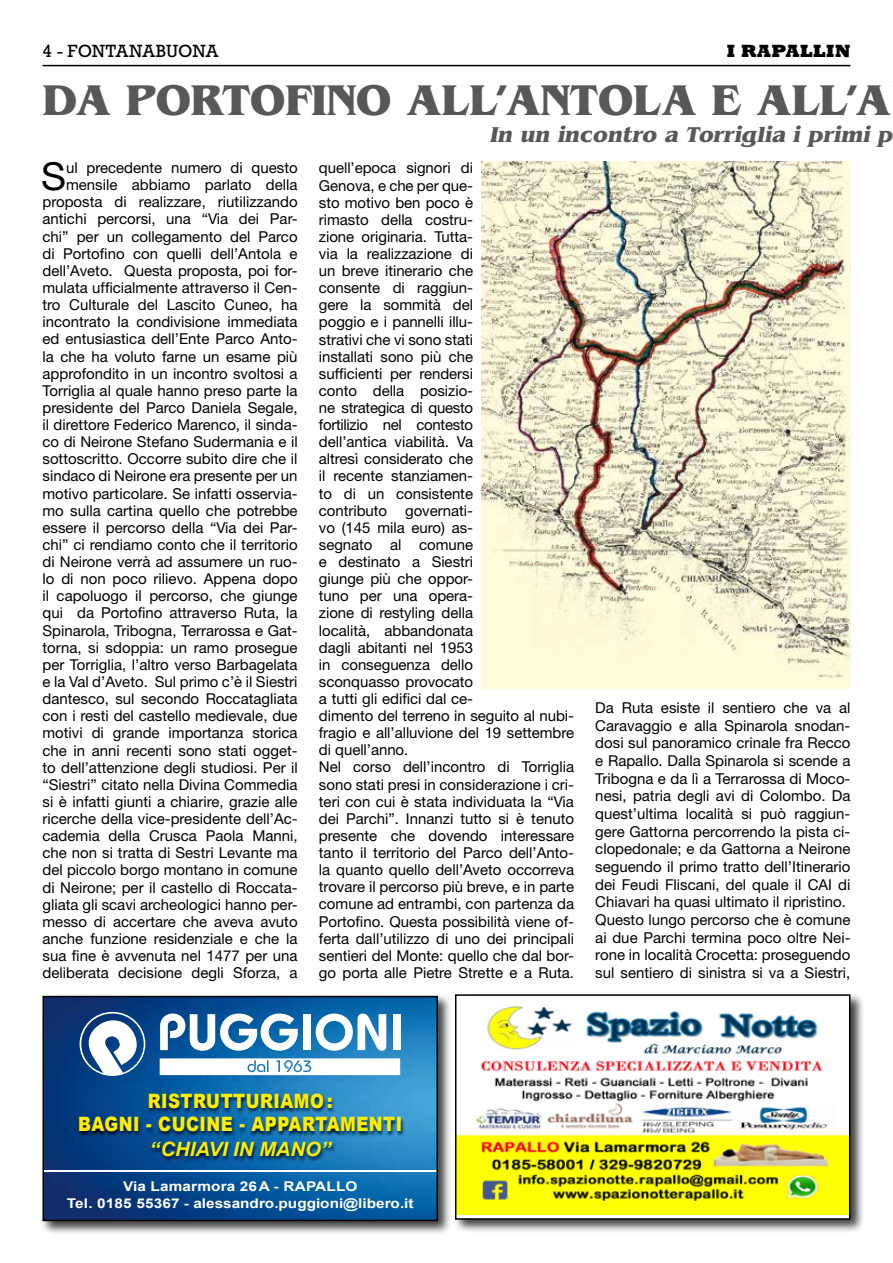
<style>
.page{position:relative;width:893px;height:1263px;background:#fff}
.page>*{position:absolute;margin:0;border:0;box-sizing:border-box;transform-origin:0 0}
.t1{font:700 45px "Benguiat";color:#58585a}
.t2{font:38.55px "Helvetica Neue";color:#000}
.t3{font:italic 700 22.5px "Benguiat";color:#58585a}
.t4{font:900 19.8px/23.4px "Arial";letter-spacing:.03em;color:#ffed00;text-align:center;scale:.84 1}
.t5{font:italic 700 19.65px "Arial";color:#ffed00}
.t6{font:18px "Rockwell";color:#000}
.t7{font:800 18px "Rockwell";letter-spacing:.025em;color:#000}
.t8{font:15px/17.1px "Helvetica Neue";color:#000}
.t9{font:700 13.5px/17.4px "Arial";color:#fff;text-align:center;scale:1.14 1}
</style>
<div class="page">
<hr style="left:43px;top:65px;width:807px;height:1px;background:#000">
<div style="left:40px;top:993px;width:412px;height:242px;background:#000;opacity:.75"></div>
<img style="left:46px;top:999px;width:389px;height:219px">
<img style="left:46px;top:1086px;width:389px;height:91px">
<img style="left:46px;top:1170px;width:389px;height:2px">
<svg style="left:160px;top:1013px;width:138px;height:38px"></svg>
<div style="left:303px;top:1014px;width:8px;height:36px;background:#fff"></div>
<svg style="left:316px;top:1013px;width:70px;height:38px"></svg>
<div style="left:393px;top:1014px;width:7px;height:36px;background:#fff"></div>
<svg style="left:160px;top:1058px;width:240px;height:17px"></svg>
<svg style="left:80px;top:1012px;width:65px;height:64px"></svg>
<div style="left:43px;top:996px;width:395px;height:225px;border:2px solid #000"></div>
<div style="left:453px;top:992px;width:412px;height:242px;background:#000;opacity:.75"></div>
<img style="left:458px;top:997px;width:389px;height:217px">
<div style="left:455px;top:994px;width:395px;height:226px;border:2px solid #000"></div>
<img style="left:482px;top:162px;width:368px;height:526px">
<p class="t6" style="left:43px;top:40px;width:177px">4 - FONTANABUONA</p>
<p class="t7" style="left:727px;top:39px;width:125px">I RAPALLIN</p>
<h1 class="t1" style="left:43px;top:74px;width:850px">DA PORTOFINO ALL’ANTOLA E ALL’A</h1>
<h3 class="t3" style="left:490px;top:121px;width:409px">In un incontro a Torriglia i primi p</h3>
<h2 class="t2" style="left:41px;top:153px;width:26px">S</h2>
<p class="t8" style="left:43px;top:159px;width:257px;text-align:right">ul precedente numero di questo mensile abbiamo parlato della proposta di realizzare, riutilizzando antichi percorsi, una “Via dei Par&shy;chi” per un collegamento del Parco di Portofino con quelli dell’Antola e dell’Aveto. Questa proposta, poi for&shy;mulata ufficialmente attraverso il Cen&shy;tro Culturale del Lascito Cuneo, ha incontrato la condivisione immediata ed entusiastica dell’Ente Parco Anto&shy;la che ha voluto farne un esame più approfondito in un incontro svoltosi a Torriglia al quale hanno preso parte la presidente del Parco Daniela Segale, il direttore Federico Marenco, il sinda&shy;co di Neirone Stefano Sudermania e il sottoscritto. Occorre subito dire che il sindaco di Neirone era presente per un motivo particolare. Se infatti osservia&shy;mo sulla cartina quello che potrebbe essere il percorso della “Via dei Par&shy;chi” ci rendiamo conto che il territorio di Neirone verrà ad assumere un ruo&shy;lo di non poco rilievo. Appena dopo il capoluogo il percorso, che giunge qui da Portofino attraverso Ruta, la Spinarola, Tribogna, Terrarossa e Gat&shy;torna, si sdoppia: un ramo prosegue per Torriglia, l’altro verso Barbagelata e la Val d’Aveto. Sul primo c’è il Siestri dantesco, sul secondo Roccatagliata con i resti del castello medievale, due motivi di grande importanza storica che in anni recenti sono stati ogget&shy;to dell’attenzione degli studiosi. Per il “Siestri” citato nella Divina Commedia si è infatti giunti a chiarire, grazie alle ricerche della vice-presidente dell’Ac&shy;cademia della Crusca Paola Manni, che non si tratta di Sestri Levante ma del piccolo borgo montano in comune di Neirone; per il castello di Roccata&shy;gliata gli scavi archeologici hanno per&shy;messo di accertare che aveva avuto anche funzione residenziale e che la sua fine è avvenuta nel 1477 per una deliberata decisione degli Sforza, a</p>
<p class="t8" style="left:319px;top:159px;width:257px">quell’epoca signori di<br>Genova, e che per que-<br>sto motivo ben poco è<br>rimasto della costru-<br>zione originaria. Tutta-<br>via la realizzazione di<br>un breve itinerario che<br>consente di raggiun-<br>gere la sommità del<br>poggio e i pannelli illu-<br>strativi che vi sono stati<br>installati sono più che<br>sufficienti per rendersi<br>conto della posizio-<br>ne strategica di questo<br>fortilizio nel contesto<br>dell’antica viabilità. Va<br>altresì considerato che<br>il recente stanziamen-<br>to di un consistente<br>contributo governati-<br>vo (145 mila euro) as-<br>segnato al comune<br>e destinato a Siestri<br>giunge più che oppor-<br>tuno per una opera-<br>zione di restyling della<br>località, abbandonata<br>dagli abitanti nel 1953<br>in conseguenza dello<br>sconquasso provocato<br>a tutti gli edifici dal ce-<br>dimento del terreno in seguito al nubi&shy;fragio e all’alluvione del 19 settembre di quell’anno.<br>Nel corso dell’incontro di Torriglia sono stati presi in considerazione i cri&shy;teri con cui è stata individuata la “Via dei Parchi”. Innanzi tutto si è tenuto presente che dovendo interessare tanto il territorio del Parco dell’Anto&shy;la quanto quello dell’Aveto occorreva trovare il percorso più breve, e in parte comune ad entrambi, con partenza da<br>Portofino. Questa possibilità viene of&shy;ferta dall’utilizzo di uno dei principali sentieri del Monte: quello che dal bor&shy;go porta alle Pietre Strette e a Ruta.</p>
<p class="t8" style="left:595px;top:698px;width:257px;line-height:17.7px">Da Ruta esiste il sentiero che va al Caravaggio e alla Spinarola snodan&shy;dosi sul panoramico crinale fra Recco e Rapallo. Dalla Spinarola si scende a Tribogna e da lì a Terrarossa di Moco&shy;nesi, patria degli avi di Colombo. Da quest’ultima località si può raggiun&shy;gere Gattorna percorrendo la pista ci&shy;clopedonale; e da Gattorna a Neirone seguendo il primo tratto dell’Itinerario dei Feudi Fliscani, del quale il CAI di Chiavari ha quasi ultimato il ripristino.<br>Questo lungo percorso che è comune ai due Parchi termina poco oltre Nei&shy;rone in località Crocetta: proseguendo sul sentiero di sinistra si va a Siestri,</p>
<h3 class="t4" style="left:78px;top:1089px;width:387px">RISTRUTTURIAMO :<br>BAGNI - CUCINE - APPARTAMENTI</h3>
<h3 class="t5" style="left:149px;top:1136px;width:183px">“CHIAVI IN MANO”</h3>
<p class="t9" style="left:67px;top:1178px;width:306px">Via Lamarmora 26A - RAPALLO<br>Tel. 0185 55367 - alessandro.puggioni@libero.it</p>
</div>
